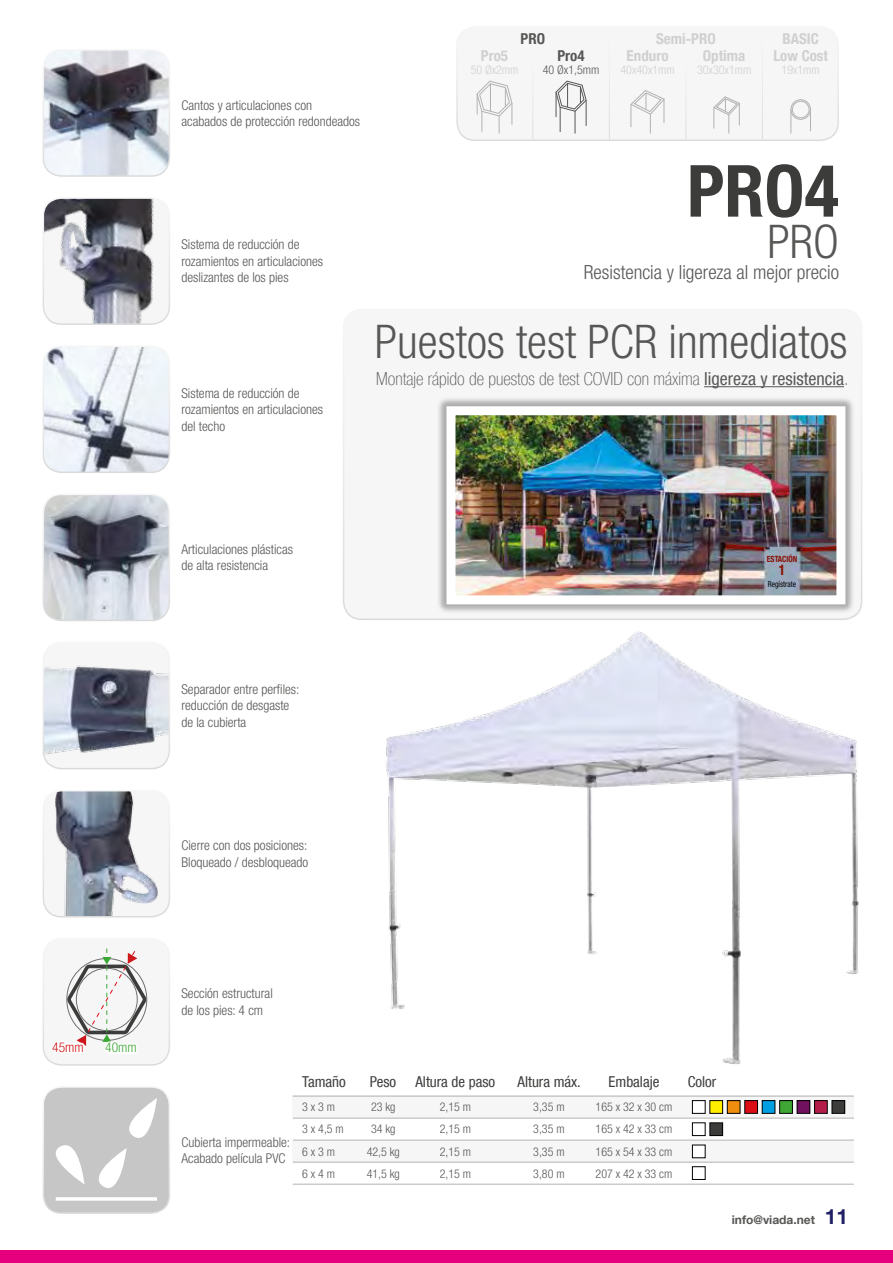
<style>
.page{position:relative;width:893px;height:1263px;background:#fff}
.page>*{position:absolute;margin:0;border:0;box-sizing:border-box;transform-origin:0 0}
.t1{font:700 condensed 72px "Helvetica Neue LT Com";color:#3c3c3b}
.t2{font:300 condensed 46.5px "Helvetica Neue LT Com";color:#575756}
.t3{font:300 condensed 19.5px "Helvetica Neue LT Com";color:#575756}
.t4{font:100 condensed 18px "Helvetica Neue LT Com";color:#575756}
.t5{font:condensed 15px "Helvetica Neue LT Com";color:#3c3c3b}
.t6{font:700 condensed 15px "Helvetica Neue LT Com";color:#d0d0d0}
.t7{font:700 condensed 15px "Helvetica Neue LT Com";color:#575756}
.t8{font:700 condensed 14.7px "Helvetica Neue LT Com";color:#8a1002;scale:.92 1}
.t9{font:300 condensed 13.5px/16.5px "Helvetica Neue LT Com";color:#575756}
.t10{font:300 condensed 13.5px "Helvetica Neue LT Com";color:#cd171a}
.t11{font:300 condensed 13.5px "Helvetica Neue LT Com";color:#3fa535}
.t12{font:300 condensed 12px "Helvetica Neue LT Com";color:#575756}
.t13{font:300 condensed 12px "Helvetica Neue LT Com";color:#d0d0d0}
.t14{font:700 12px "Helvetica Neue LT Com";color:#575756}
.t15{font:700 condensed 8.55px "Helvetica Neue LT Com";color:#8a1002;scale:.92 1}
.t16{font:condensed 8.1px "Helvetica Neue LT Com";color:#000;scale:.92 1}
.s1{font-weight:400}
.s2{font-size:21px;color:#222165}
</style>
<div class="page">
<div style="left:344px;top:309px;width:518px;height:310px;background:#f6f6f6;border-radius:18px"></div>
<div style="left:343px;top:309px;width:519px;height:311px;border:2px solid #fff;border-radius:18px"></div>
<div style="left:436px;top:396px;width:420px;height:218px;background:#000;opacity:.3"></div>
<img style="left:456px;top:416px;width:379px;height:178px">
<div style="left:446px;top:406px;width:399px;height:198px;border:9px solid #fff"></div>
<img style="left:43px;top:793px;width:126px;height:124px">
<div style="left:43px;top:790px;width:127px;height:127px;border:2px solid #fff;border-radius:18px"></div>
<img style="left:43px;top:200px;width:126px;height:124px">
<div style="left:43px;top:197px;width:127px;height:128px;border:2px solid #fff;border-radius:18px"></div>
<img style="left:43px;top:52px;width:124px;height:122px">
<div style="left:43px;top:49px;width:127px;height:128px;border:2px solid #fff;border-radius:18px"></div>
<img style="left:43px;top:348px;width:125px;height:124px">
<div style="left:43px;top:345px;width:127px;height:128px;border:2px solid #fff;border-radius:18px"></div>
<img style="left:43px;top:665px;width:126px;height:104px">
<div style="left:43px;top:642px;width:127px;height:127px;border:2px solid #fff;border-radius:18px"></div>
<svg style="left:43px;top:1089px;width:126px;height:124px"></svg>
<hr style="left:56px;top:1197px;width:101px;height:4px;background:#fff">
<div style="left:43px;top:1086px;width:127px;height:128px;border:2px solid #fff;border-radius:18px"></div>
<img style="left:43px;top:497px;width:125px;height:123px">
<div style="left:43px;top:494px;width:127px;height:127px;border:2px solid #fff;border-radius:18px"></div>
<div style="left:43px;top:939px;width:126px;height:126px;background:#f6f6f6;border-radius:18px"></div>
<svg style="left:49px;top:948px;width:99px;height:114px"></svg>
<div style="left:43px;top:938px;width:127px;height:128px;border:2px solid #fff;border-radius:18px"></div>
<img style="left:385px;top:631px;width:474px;height:433px">
<div style="left:293px;top:1096px;width:561px;height:88px;background:#f6f6f6"></div>
<div style="left:293px;top:1118px;width:561px;height:22px;background:#fff"></div>
<div style="left:293px;top:1162px;width:561px;height:22px;background:#fff"></div>
<hr style="left:293px;top:1096px;width:561px;height:1px;background:#b3b2b2">
<hr style="left:293px;top:1118px;width:561px;height:1px;background:#b3b2b2">
<hr style="left:293px;top:1140px;width:561px;height:1px;background:#b3b2b2">
<hr style="left:293px;top:1162px;width:561px;height:1px;background:#b3b2b2">
<hr style="left:293px;top:1184px;width:561px;height:1px;background:#b3b2b2">
<div style="left:457px;top:27px;width:381px;height:113px;background:#f6f6f6;border-radius:18px"></div>
<div style="left:456px;top:26px;width:383px;height:115px;border:2px solid #fff;border-radius:18px"></div>
<svg style="left:477px;top:81px;width:36px;height:53px"></svg>
<hr style="left:685px;top:54px;width:1px;height:85px;background:#fff">
<hr style="left:609px;top:28px;width:1px;height:111px;background:#fff">
<hr style="left:532px;top:54px;width:1px;height:85px;background:#fff">
<hr style="left:762px;top:28px;width:1px;height:111px;background:#fff">
<svg style="left:791px;top:112px;width:1px;height:22px"></svg>
<svg style="left:810px;top:112px;width:1px;height:19px"></svg>
<div style="left:791px;top:100px;width:20px;height:19px;border:1px solid #b3b2b2;border-radius:50%"></div>
<div style="left:792px;top:101px;width:17px;height:17px;border:1px solid #b3b2b2;border-radius:50%"></div>
<svg style="left:713px;top:96px;width:27px;height:38px"></svg>
<svg style="left:630px;top:90px;width:35px;height:44px"></svg>
<svg style="left:555px;top:80px;width:32px;height:54px"></svg>
<div style="left:710px;top:1123px;width:13px;height:12px;background:#3c3c3b"></div>
<div style="left:710px;top:1122px;width:13px;height:14px;border:1px solid #000"></div>
<div style="left:692px;top:1122px;width:13px;height:14px;border:1px solid #000"></div>
<div style="left:692px;top:1145px;width:13px;height:13px;background:#fff"></div>
<div style="left:692px;top:1145px;width:13px;height:13px;border:1px solid #000"></div>
<div style="left:692px;top:1166px;width:13px;height:14px;border:1px solid #000"></div>
<div style="left:745px;top:1100px;width:12px;height:13px;background:#dc0c15"></div>
<div style="left:744px;top:1100px;width:14px;height:13px;border:1px solid #000"></div>
<div style="left:727px;top:1100px;width:13px;height:13px;background:#ef8d0f"></div>
<div style="left:727px;top:1100px;width:13px;height:13px;border:1px solid #000"></div>
<div style="left:780px;top:1100px;width:12px;height:13px;background:#3fa535"></div>
<div style="left:779px;top:1100px;width:14px;height:13px;border:1px solid #000"></div>
<div style="left:710px;top:1100px;width:13px;height:13px;background:#ffed00"></div>
<div style="left:710px;top:1100px;width:13px;height:13px;border:1px solid #000"></div>
<div style="left:797px;top:1100px;width:13px;height:13px;background:#71105f"></div>
<div style="left:797px;top:1100px;width:13px;height:13px;border:1px solid #000"></div>
<div style="left:762px;top:1100px;width:13px;height:13px;background:#009fe3"></div>
<div style="left:762px;top:1100px;width:13px;height:13px;border:1px solid #000"></div>
<div style="left:832px;top:1100px;width:13px;height:13px;background:#3c3c3b"></div>
<div style="left:832px;top:1100px;width:13px;height:13px;border:1px solid #000"></div>
<div style="left:814px;top:1100px;width:13px;height:13px;background:#b51d49"></div>
<div style="left:814px;top:1100px;width:13px;height:13px;border:1px solid #000"></div>
<div style="left:692px;top:1100px;width:13px;height:13px;background:#fff"></div>
<div style="left:692px;top:1100px;width:13px;height:13px;border:1px solid #000"></div>
<hr style="left:704px;top:386px;width:140px;height:1px;background:#575756">
<div style="left:1px;top:1250px;width:892px;height:13px;background:#e6007d"></div>
<p class="t9" style="left:181px;top:96px;width:180px">Cantos y articulaciones con acabados de protección redondeados</p>
<p class="t9" style="left:181px;top:236px;width:143px">Sistema de reducción de rozamientos en articulaciones deslizantes de los pies</p>
<p class="t9" style="left:181px;top:384px;width:143px">Sistema de reducción de rozamientos en articulaciones del techo</p>
<p class="t7" style="left:521px;top:30px;width:26px">PRO</p>
<p class="t6" style="left:481px;top:46px;width:29px">Pro5</p>
<p class="t7" style="left:557px;top:46px;width:29px">Pro4</p>
<p class="t13" style="left:471px;top:63px;width:49px">50 Øx2mm</p>
<p class="t12" style="left:543px;top:63px;width:58px">40 Øx1,5mm</p>
<p class="t6" style="left:656px;top:30px;width:61px">Semi-PRO</p>
<p class="t6" style="left:627px;top:46px;width:43px">Enduro</p>
<p class="t13" style="left:620px;top:63px;width:56px">40x40x1mm</p>
<p class="t6" style="left:703px;top:46px;width:44px">Optima</p>
<p class="t13" style="left:697px;top:63px;width:56px">30x30x1mm</p>
<p class="t6" style="left:782px;top:30px;width:38px">BASIC</p>
<p class="t6" style="left:773px;top:46px;width:56px">Low Cost</p>
<p class="t13" style="left:782px;top:63px;width:40px">19x1mm</p>
<h1 class="t1" style="left:687px;top:148px;width:153px">PRO4</h1>
<h2 class="t2" style="left:767px;top:215px;width:73px">PRO</h2>
<h3 class="t3" style="left:584px;top:260px;width:257px">Resistencia y ligereza al mejor precio</h3>
<h2 class="t2" style="left:375px;top:314px;width:474px">Puestos test PCR inmediatos</h2>
<h3 class="t4" style="left:376px;top:369px;width:474px">Montaje rápido de puestos de test COVID con máxima <span class="s1">ligereza y resistencia</span>.</h3>
<p class="t9" style="left:181px;top:541px;width:113px">Articulaciones plásticas de alta resistencia</p>
<p class="t9" style="left:181px;top:681px;width:119px">Separador entre perfiles: reducción de desgaste de la cubierta</p>
<p class="t15" style="left:767px;top:553px;width:34px">ESTACIÓN</p>
<p class="t8" style="left:779px;top:561px;width:9px">1</p>
<p class="t16" style="left:768px;top:580px;width:32px">Regístrate</p>
<p class="t9" style="left:181px;top:837px;width:128px">Cierre con dos posiciones:<br>Bloqueado / desbloqueado</p>
<p class="t10" style="left:52px;top:1039px;width:33px">45mm</p>
<p class="t11" style="left:105px;top:1040px;width:33px">40mm</p>
<p class="t9" style="left:181px;top:985px;width:93px">Sección estructural de los pies: 4 cm</p>
<p class="t9" style="left:181px;top:1133px;width:110px">Cubierta impermeable:<br>Acabado película PVC</p>
<p class="t5" style="left:302px;top:1072px;width:45px">Tamaño</p>
<p class="t5" style="left:370px;top:1072px;width:28px">Peso</p>
<p class="t5" style="left:415px;top:1072px;width:81px">Altura de paso</p>
<p class="t5" style="left:518px;top:1072px;width:65px">Altura máx.</p>
<p class="t5" style="left:609px;top:1072px;width:52px">Embalaje</p>
<p class="t5" style="left:688px;top:1072px;width:30px">Color</p>
<p class="t12" style="left:302px;top:1100px;width:34px">3 x 3 m</p>
<p class="t12" style="left:371px;top:1100px;width:26px">23 kg</p>
<p class="t12" style="left:440px;top:1100px;width:33px">2,15 m</p>
<p class="t12" style="left:533px;top:1100px;width:33px">3,35 m</p>
<p class="t12" style="left:596px;top:1100px;width:78px">165 x 32 x 30 cm</p>
<p class="t12" style="left:302px;top:1122px;width:43px">3 x 4,5 m</p>
<p class="t12" style="left:371px;top:1122px;width:26px">34 kg</p>
<p class="t12" style="left:440px;top:1122px;width:33px">2,15 m</p>
<p class="t12" style="left:533px;top:1122px;width:33px">3,35 m</p>
<p class="t12" style="left:596px;top:1122px;width:78px">165 x 42 x 33 cm</p>
<p class="t12" style="left:302px;top:1144px;width:34px">6 x 3 m</p>
<p class="t12" style="left:367px;top:1144px;width:35px">42,5 kg</p>
<p class="t12" style="left:440px;top:1144px;width:33px">2,15 m</p>
<p class="t12" style="left:533px;top:1144px;width:33px">3,35 m</p>
<p class="t12" style="left:596px;top:1144px;width:78px">165 x 54 x 33 cm</p>
<p class="t12" style="left:302px;top:1166px;width:34px">6 x 4 m</p>
<p class="t12" style="left:367px;top:1166px;width:35px">41,5 kg</p>
<p class="t12" style="left:440px;top:1166px;width:33px">2,15 m</p>
<p class="t12" style="left:533px;top:1166px;width:33px">3,80 m</p>
<p class="t12" style="left:596px;top:1166px;width:78px">207 x 42 x 33 cm</p>
<p class="t14" style="left:732px;top:1212px;width:118px">info@viada.net <span class="s2">11</span></p>
</div>
